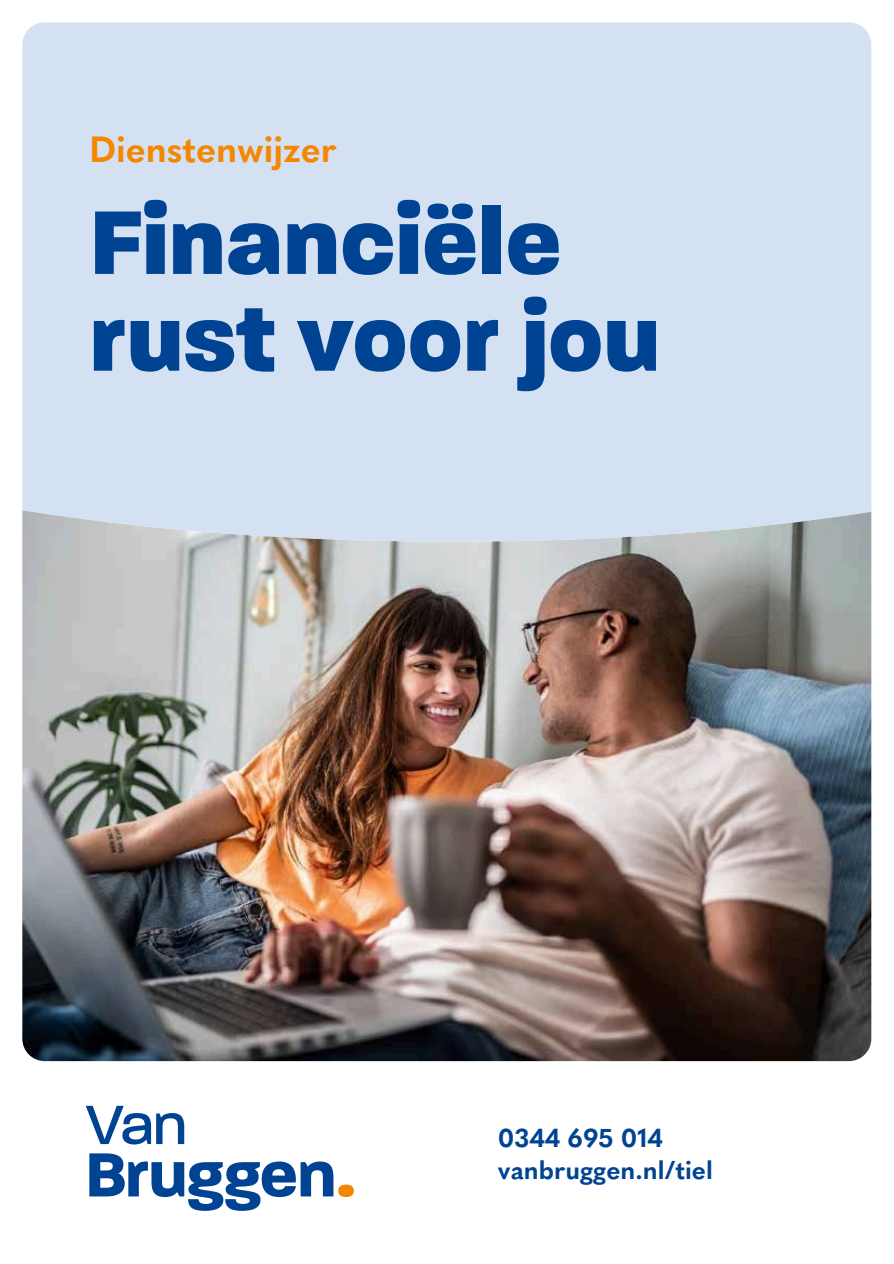
<style>
.page{position:relative;width:894px;height:1264px;background:#fff}
.page>*{position:absolute;margin:0;border:0;box-sizing:border-box;transform-origin:0 0}
.t1{font:800 97.5px/96.8px "Paralucent";color:#004393}
.t2{font:700 36px "Quasimoda";color:#f58700}
.t3{font:700 25.5px/32.7px "Quasimoda";color:#004393}
</style>
<div class="page">
<div style="left:22px;top:22px;width:849px;height:488px;background:#d4e1f2"></div>
<img style="left:22px;top:510px;width:849px;height:551px">
<svg style="left:86px;top:1105px;width:98px;height:39px"></svg>
<svg style="left:89px;top:1153px;width:244px;height:57px"></svg>
<div style="left:338px;top:1184px;width:16px;height:12px;background:#f58700;border-radius:50%"></div>
<p class="t2" style="left:89px;top:128px;width:249px">Dienstenwijzer</p>
<h1 class="t1" style="left:89px;top:201px;width:572px">Financiële rust voor jou</h1>
<p class="t3" style="left:497px;top:1121px;width:216px">0344 695 014 vanbruggen.nl/tiel</p>
</div>
